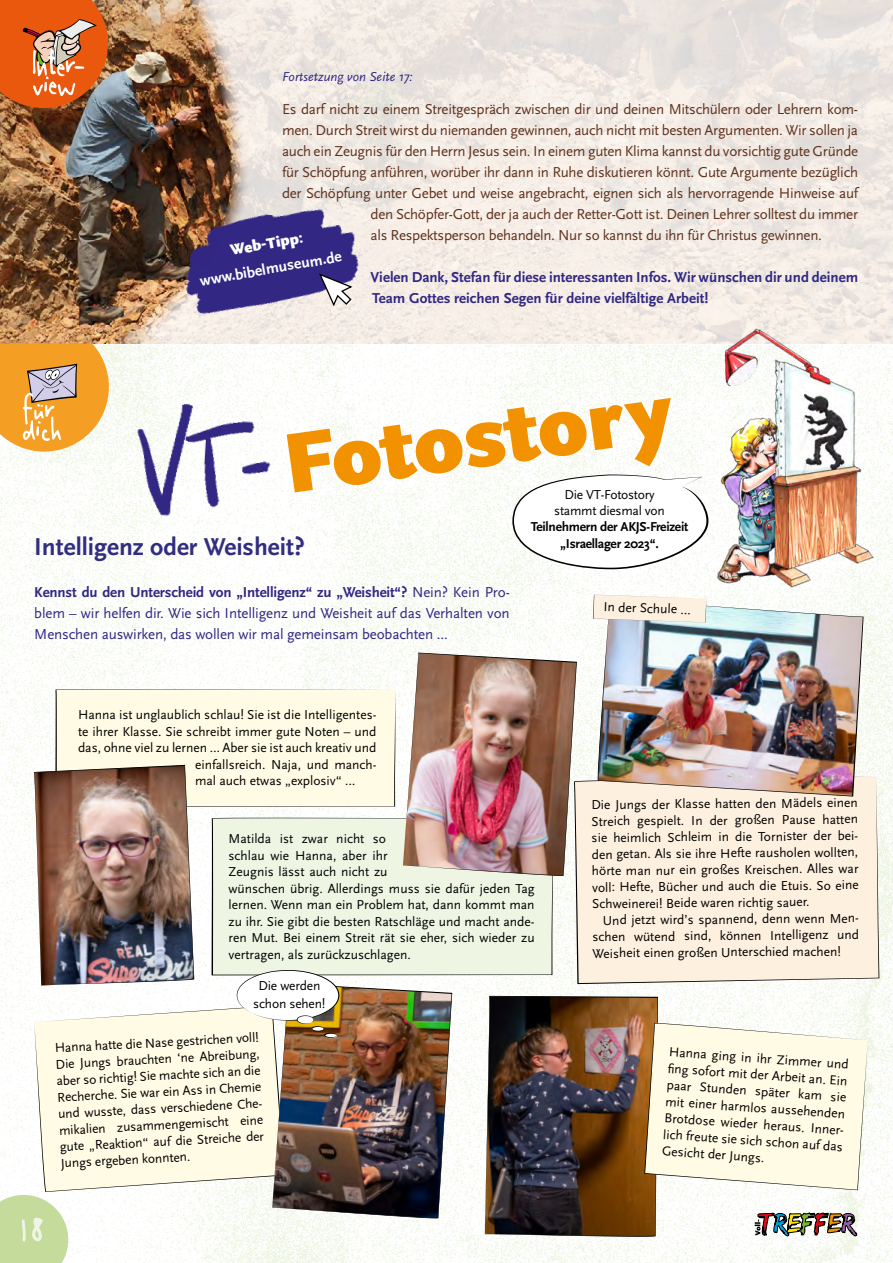
<style>
.page{position:relative;width:893px;height:1263px;background:#fff}
.page>*{position:absolute;margin:0;border:0;box-sizing:border-box;transform-origin:0 0}
.t1{font:900 88.5px "Scala Sans OT";color:#f39200}
.t2{font:76.5px "Handschrift";color:#eef5e4}
.t3{font:51px "Druckschrift";letter-spacing:-.08em;color:#fff}
.t4{font:700 25.5px "Scala Sans OT";color:#312d80}
.t5{font:700 15.6px "Scala Sans OT";color:#fff}
.t6{font:900 15.6px "Scala Sans OT";color:#fff}
.t7{font:15px "Scala Sans OT";letter-spacing:-.02em;color:#60321e}
.t8{font:15px/21px "Scala Sans OT";letter-spacing:-.01em;color:#312783;text-align:justify}
.t9{font:700 15px/21px "Scala Sans OT";color:#312783}
.t10{font:13.5px/16.5px "Scala Sans OT";color:#000}
.t11{font:700 13.5px/16.2px "Scala Sans OT";letter-spacing:-.02em;color:#000;text-align:center}
.t12{font:13.5px/16.2px "Scala Sans OT";letter-spacing:-.02em;color:#000;text-align:center}
.t13{font:italic 13.5px "Scala Sans OT";color:#312783}
.s1{font-weight:700}
.s2{font-size:94.5px}
</style>
<div class="page">
<svg style="left:108px;top:0;width:785px;height:51px;background:#e4d9cf"></svg>
<img style="left:0;top:51px;width:893px;height:1212px">
<svg style="left:512px;top:474px;width:194px;height:95px"></svg>
<img style="left:119px;top:400px;width:159px;height:123px">
<svg style="left:868px;top:776px;width:11px;height:208px;background:#f1e6d6"></svg>
<img style="left:598px;top:598px;width:266px;height:55px">
<svg style="left:593px;top:594px;width:113px;height:28px;background:#f8edde"></svg>
<img style="left:0;top:653px;width:868px;height:610px">
<img style="left:0;top:0;width:108px;height:108px">
<svg style="left:0;top:343px;width:109px;height:109px;background:#eba950"></svg>
<img style="left:706px;top:323px;width:187px;height:275px">
<img style="left:175px;top:203px;width:211px;height:124px">
<svg style="left:318px;top:272px;width:36px;height:36px"></svg>
<p class="t13" style="left:282px;top:69px;width:132px">Fortsetzung von Seite 17:</p>
<p class="t7" style="left:282px;top:101px;width:577px">Es darf nicht zu einem Streitgespräch zwischen dir und deinen Mitschülern oder Lehrern kom-</p>
<p class="t7" style="left:282px;top:122px;width:577px">men. Durch Streit wirst du niemanden gewinnen, auch nicht mit besten Argumenten. Wir sollen ja</p>
<p class="t7" style="left:282px;top:143px;width:578px">auch ein Zeugnis für den Herrn Jesus sein. In einem guten Klima kannst du vorsichtig gute Gründe</p>
<p class="t7" style="left:282px;top:164px;width:577px">für Schöpfung anführen, worüber ihr dann in Ruhe diskutieren könnt. Gute Argumente bezüglich</p>
<p class="t7" style="left:282px;top:185px;width:578px">der Schöpfung unter Gebet und weise angebracht, eignen sich als hervorragende Hinweise auf</p>
<p class="t7" style="left:371px;top:206px;width:489px">den Schöpfer-Gott, der ja auch der Retter-Gott ist. Deinen Lehrer solltest du immer</p>
<p class="t7" style="left:371px;top:227px;width:453px">als Respektsperson behandeln. Nur so kannst du ihn für Christus gewinnen.</p>
<p class="t9" style="left:371px;top:267px;width:489px">Vielen Dank, Stefan für diese interessanten Infos. Wir wünschen dir und deinem<br>Team Gottes reichen Segen für deine vielfältige Arbeit!</p>
<p class="t6" style="left:229px;top:241px;width:75px;rotate:-10deg">Web-Tipp:</p>
<p class="t5" style="left:199px;top:272px;width:145px;rotate:-10deg">www.bibelmuseum.de</p>
<h3 class="t3" style="left:20px;top:409px;width:45px">fürdich</h3>
<h1 class="t1" style="left:277px;top:415px;width:393px;rotate:-8deg">Fotostory</h1>
<p class="t12" style="left:554px;top:487px;width:112px">Die VT-Fotostory stammt diesmal von</p>
<p class="t11" style="left:531px;top:519px;width:159px">Teilnehmern der AKJS-Freizeit „Israellager 2023“.</p>
<h3 class="t4" style="left:34px;top:532px;width:272px">Intelligenz oder Weisheit?</h3>
<p class="t8" style="left:34px;top:582px;width:477px"><span class="s1">Kennst du den Unterscheid von „Intelligenz“ zu „Weisheit“?</span> Nein? Kein Pro&shy;blem – wir helfen dir. Wie sich Intelligenz und Weisheit auf das Verhalten von Menschen auswirken, das wollen wir mal gemeinsam beobachten ...</p>
<p class="t10" style="left:604px;top:599px;width:89px;rotate:2deg">In der Schule …</p>
<p class="t10" style="left:78px;top:707px;width:300px">Hanna ist unglaublich schlau! Sie ist die Intelligentes-</p>
<p class="t10" style="left:78px;top:723px;width:300px">te ihrer Klasse. Sie schreibt immer gute Noten – und</p>
<p class="t10" style="left:78px;top:740px;width:300px">das, ohne viel zu lernen … Aber sie ist auch kreativ und</p>
<p class="t10" style="left:195px;top:756px;width:183px">einfallsreich. Naja, und manch-</p>
<p class="t10" style="left:195px;top:773px;width:162px">mal auch etwas „explosiv“ …</p>
<p class="t10" style="left:229px;top:831px;width:308px">Matilda ist zwar nicht so<br>schlau wie Hanna, aber ihr<br>Zeugnis lässt auch nicht zu<br>wünschen übrig. Allerdings muss sie dafür jeden Tag lernen. Wenn man ein Problem hat, dann kommt man zu ihr. Sie gibt die besten Ratschläge und macht ande&shy;ren Mut. Bei einem Streit rät sie eher, sich wieder zu vertragen, als zurückzuschlagen.</p>
<p class="t10" style="left:253px;top:977px;width:74px;line-height:18px;text-align:center">Die werden schon sehen!</p>
<p class="t10" style="left:54px;top:1040px;width:209px;rotate:-3deg">Hanna hatte die Nase gestrichen voll!<br>Die Jungs brauchten ‘ne Abreibung, aber so richtig! Sie machte sich an die Recherche. Sie war ein Ass in Chemie und wusste, dass verschiedene Che&shy;mikalien zusammengemischt eine gute „Reaktion“ auf die Streiche der Jungs ergeben konnten.</p>
<h2 class="t2" style="left:18px;top:1202px;width:31px">1<span class="s2">8</span></h2>
<p class="t10" style="left:591px;top:796px;width:269px;text-align:justify">Die Jungs der Klasse hatten den Mädels einen Streich gespielt. In der großen Pause hatten sie heimlich Schleim in die Tornister der bei&shy;den getan. Als sie ihre Hefte rausholen wollten, hörte man nur ein großes Kreischen. Alles war voll: Hefte, Bücher und auch die Etuis. So eine Schweinerei! Beide waren richtig sauer.</p>
<p class="t10" style="left:592px;top:911px;width:268px;text-align:justify;text-indent:10px">Und jetzt wird’s spannend, denn wenn Men&shy;schen wütend sind, können Intelligenz und Weisheit einen großen Unterschied machen!</p>
<p class="t10" style="left:669px;top:1044px;width:185px;rotate:4deg">Hanna ging in ihr Zimmer und fi ng sofort mit der Arbeit an. Ein paar Stunden später kam sie mit einer harmlos aussehenden<br>Brotdose wieder heraus. Inner&shy;lich freute sie sich schon auf das<br>Gesicht der Jungs.</p>
</div>
